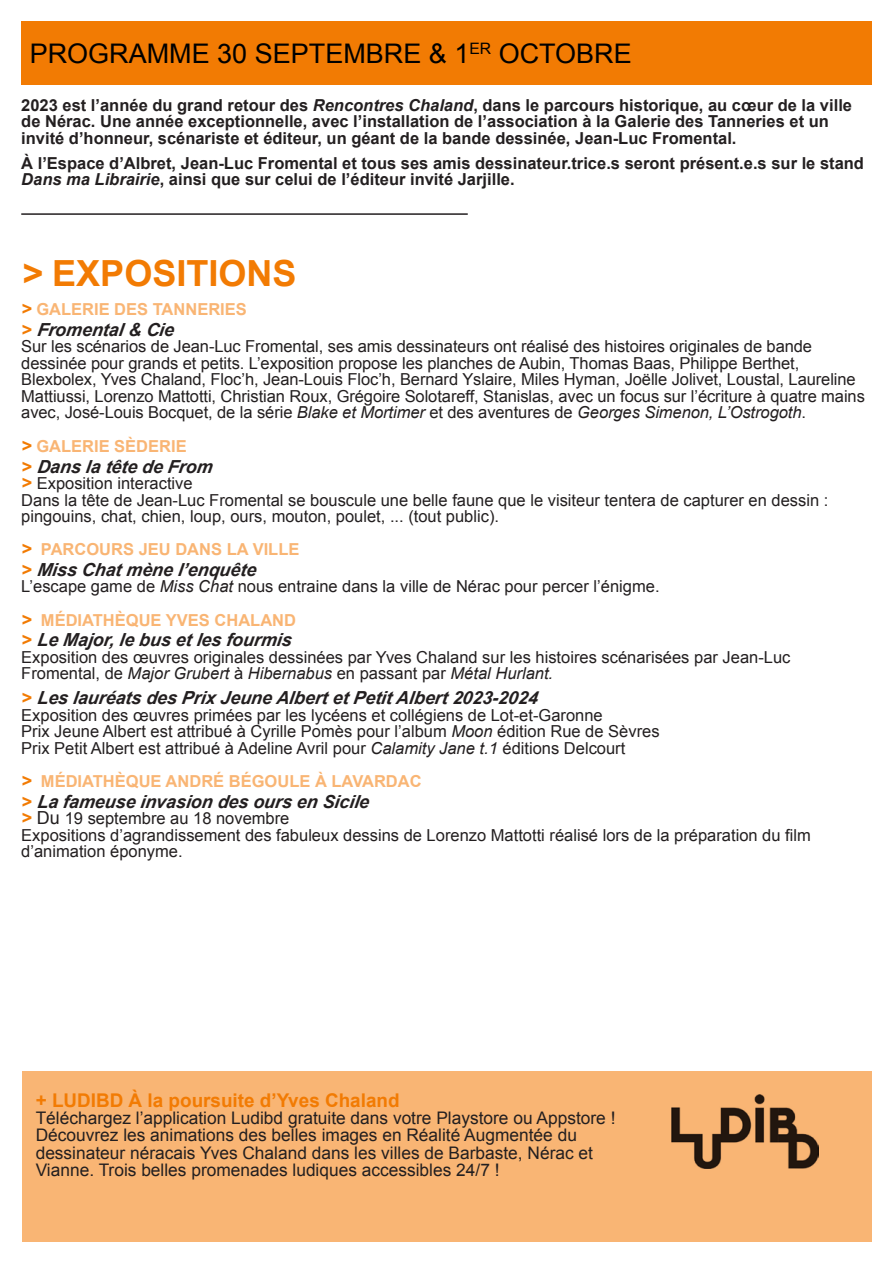
<style>
.page{position:relative;width:893px;height:1263px;background:#fff}
.page>*{position:absolute;margin:0;border:0;box-sizing:border-box;transform-origin:0 0}
.t1{font:700 36px "Arial";color:#f27b03}
.t2{font:27px "Arial";color:#000}
.t3{font:700 18.9px "Arial";color:#f27b03}
.t4{font:italic 700 18px "Arial";letter-spacing:-.005em;color:#231f20}
.t5{font:17.4px/17.4px "Arial";color:#231f20}
.t6{font:16.5px/16.5px "Arial";color:#231f20}
.t7{font:700 16.5px/16.5px "Arial";color:#231f20}
.t8{font:700 16.5px "Arial";color:#f9b574}
.s1{font-style:italic}
.s2{font-style:italic;font-size:18px;color:#f27b03}
.s3{color:#f27b03}
.s4{font-weight:700;font-style:italic;font-size:18px;color:#f27b03}
.s5{font-weight:700;color:#f9b574}
.s6{font-size:18px}
</style>
<div class="page">
<div style="left:21px;top:21px;width:851px;height:64px;background:#f27b03"></div>
<hr style="left:21px;top:213px;width:447px;height:2px;background:#231f20">
<div style="left:22px;top:1071px;width:850px;height:171px;background:#f9b574"></div>
<img style="left:672px;top:1094px;width:146px;height:74px">
<h2 class="t2" style="left:30px;top:36px;width:604px">PROGRAMME 30 SEPTEMBRE &amp; 1<sup>ER</sup> OCTOBRE</h2>
<p class="t7" style="left:21px;top:97px;width:832px">2023 est l’année du grand retour des <span class="s1">Rencontres Chaland</span>, dans le parcours historique, au cœur de la ville de Nérac. Une année exceptionnelle, avec l’installation de l’association à la Galerie des Tanneries et un invité d’honneur, scénariste et éditeur, un géant de la bande dessinée, Jean-Luc Fromental.</p>
<p class="t7" style="left:21px;top:155px;width:844px">À l’Espace d’Albret, Jean-Luc Fromental et tous ses amis dessinateur.trice.s seront présent.e.s sur le stand<br><span class="s1">Dans ma Librairie</span>, ainsi que sur celui de l’éditeur invité Jarjille.</p>
<h1 class="t1" style="left:21px;top:249px;width:277px"><span class="s1">&gt;</span> Expositions</h1>
<p class="t8" style="left:21px;top:298px;width:40px"><span class="s2">&gt;</span> Gale</p>
<p class="t8" style="left:82px;top:298px;width:92px">rie des Tanne</p>
<p class="t8" style="left:208px;top:298px;width:22px">rieS</p>
<p class="t4" style="left:21px;top:318px;width:157px"><span class="s3">&gt;</span> Fromental &amp; Cie</p>
<p class="t6" style="left:21px;top:339px;width:845px">Sur les scénarios de Jean-Luc Fromental, ses amis dessinateurs ont réalisé des histoires originales de bande dessinée pour grands et petits. L’exposition propose les planches de Aubin, Thomas Baas, Philippe Berthet, Blexbolex, Yves Chaland, Floc’h, Jean-Louis Floc’h, Bernard Yslaire, Miles Hyman, Joëlle Jolivet, Loustal, Laureline Mattiussi, Lorenzo Mattotti, Christian Roux, Grégoire Solotareff, Stanislas, avec un focus sur l’écriture à quatre mains avec, José-Louis Bocquet, de la série <span class="s1">Blake et Mortimer</span> et des aventures de <span class="s1">Georges Simenon, L’Ostrogoth</span>.</p>
<p class="t8" style="left:21px;top:435px;width:40px"><span class="s2">&gt;</span> Gale</p>
<p class="t8" style="left:82px;top:435px;width:97px">rie Sèderie</p>
<p class="t4" style="left:21px;top:454px;width:196px"><span class="s3">&gt;</span> Dans la tête de From</p>
<p class="t6" style="left:21px;top:475px;width:809px"><span class="s4">&gt;</span> Exposition interactive<br>Dans la tête de Jean-Luc Fromental se bouscule une belle faune que le visiteur tentera de capturer en dessin : pingouins, chat, chien, loup, ours, mouton, poulet, ... (tout public).</p>
<p class="t8" style="left:21px;top:538px;width:129px"><span class="s2">&gt;</span> Parcours jeu</p>
<p class="t8" style="left:175px;top:538px;width:13px">dan</p>
<p class="t8" style="left:211px;top:538px;width:63px">s la ville</p>
<p class="t4" style="left:21px;top:558px;width:239px"><span class="s3">&gt;</span> Miss Chat mène l ’enquête</p>
<p class="t6" style="left:21px;top:570px;width:640px;line-height:33px">L’escape game de <span class="s1">Miss Chat</span> nous entraine dans la ville de Nérac pour percer l’énigme. <span class="s4">&gt;</span> <span class="s5">Médiath</span></p>
<p class="t8" style="left:115px;top:609px;width:113px">èque Yves Chaland</p>
<p class="t4" style="left:21px;top:628px;width:275px"><span class="s3">&gt;</span> Le Major, le bus et les fourmis</p>
<p class="t6" style="left:21px;top:649px;width:771px">Exposition des œuvres originales dessinées par Yves Chaland sur les histoires scénarisées par Jean-Luc<br>Fromental, de <span class="s1">Major Grubert</span> à <span class="s1">Hibernabus</span> en passant par <span class="s1">Métal Hurlant.</span></p>
<p class="t4" style="left:21px;top:686px;width:521px"><span class="s3">&gt;</span> Les lauréats des Prix Jeune Albert et Petit Albert 2023-2024</p>
<p class="t6" style="left:21px;top:707px;width:640px">Exposition des œuvres primées par les lycéens et collégiens de Lot-et-Garonne<br>Prix Jeune Albert est attribué à Cyrille Pomès pour l’album <span class="s1">Moon</span> édition Rue de Sèvres<br>Prix Petit Albert est attribué à Adeline Avril pour <span class="s1">Calamity Jane t.1</span> éditions Delcourt</p>
<p class="t8" style="left:21px;top:770px;width:55px"><span class="s2">&gt;</span> Médiath</p>
<p class="t8" style="left:115px;top:770px;width:174px">èque André Bégoule</p>
<p class="t8" style="left:315px;top:770px;width:108px">à Lavardac</p>
<p class="t4" style="left:21px;top:789px;width:352px"><span class="s3">&gt;</span> La fameuse invasion des ours en Sicile</p>
<p class="t6" style="left:21px;top:810px;width:791px"><span class="s4">&gt;</span> <span class="s6">Du</span> 19 septembre au 18 novembre<br>Expositions d’agrandissement des fabuleux dessins de Lorenzo Mattotti réalisé lors de la préparation du film d’animation éponyme.</p>
<p class="t3" style="left:36px;top:1087px;width:365px">+ LUDIBD À la poursuite d’Yves Chaland</p>
<p class="t5" style="left:36px;top:1109px;width:581px">Téléchargez l’application Ludibd gratuite dans votre Playstore ou Appstore !<br>Découvrez les animations des belles images en Réalité Augmentée du dessinateur néracais Yves Chaland dans les villes de Barbaste, Nérac et Vianne. Trois belles promenades ludiques accessibles 24/7 !</p>
</div>
